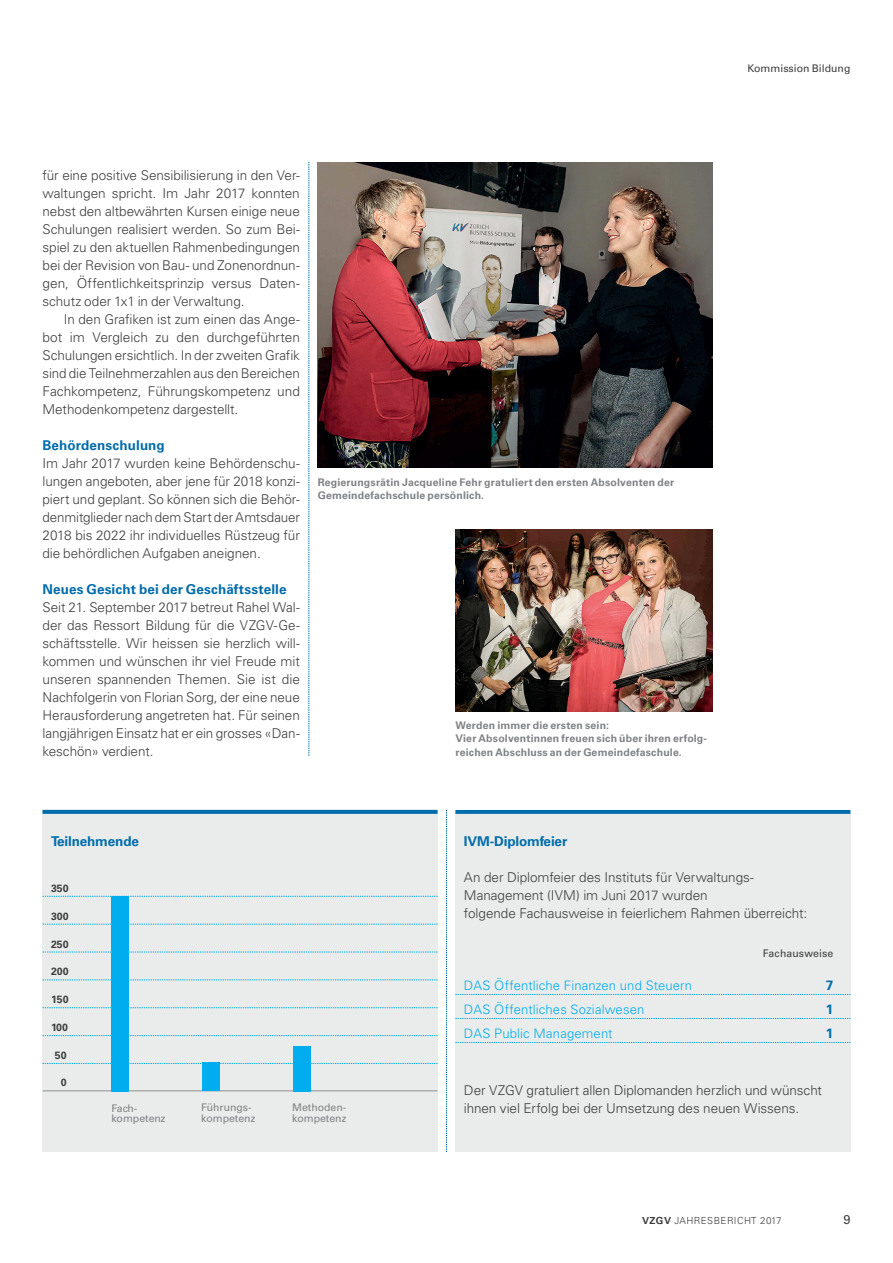
<style>
.page{position:relative;width:893px;height:1263px;background:#fff}
.page>*{position:absolute;margin:0;border:0;box-sizing:border-box;transform-origin:0 0}
.t1{font:300 13.5px/18px "Univers LT Std";letter-spacing:-.005em;color:#3e3e3f;text-align:justify}
.t2{font:700 13.5px "Univers LT Std";letter-spacing:.005em;color:#006cac}
.t3{font:300 13.05px "Univers LT Std";letter-spacing:.01em;color:#00aeef}
.t4{font:12.75px "Univers LT Std";color:#3e3e3f}
.t5{font:700 10.5px/13.5px "Univers LT Std";letter-spacing:.02em;color:#808285}
.t6{font:10.5px/10.5px "Univers LT Std";color:#808285}
.t7{font:10.5px "Univers LT Std";color:#3e3e3f}
.t8{font:700 10.5px "Univers LT Std";color:#3e3e3f}
.t9{font:300 9.75px "Univers LT Std";letter-spacing:.045em;color:#3e3e3f}
.s1{font-weight:700}
</style>
<div class="page">
<div style="left:455px;top:811px;width:395px;height:341px;background:#e9ecea"></div>
<svg style="left:455px;top:810px;width:395px;height:4px;background:#0770ae"></svg>
<svg style="left:455px;top:994px;width:395px;height:1px"></svg>
<svg style="left:455px;top:1018px;width:395px;height:1px"></svg>
<svg style="left:455px;top:1042px;width:395px;height:1px"></svg>
<svg style="left:309px;top:162px;width:1px;height:594px"></svg>
<div style="left:43px;top:810px;width:395px;height:342px;background:#e9ecea"></div>
<svg style="left:43px;top:810px;width:395px;height:4px;background:#0770ae"></svg>
<svg style="left:43px;top:896px;width:395px;height:1px"></svg>
<svg style="left:43px;top:924px;width:395px;height:1px"></svg>
<svg style="left:43px;top:952px;width:395px;height:1px"></svg>
<svg style="left:43px;top:980px;width:395px;height:1px"></svg>
<svg style="left:43px;top:1007px;width:395px;height:1px"></svg>
<svg style="left:43px;top:1035px;width:395px;height:1px"></svg>
<svg style="left:43px;top:1063px;width:395px;height:1px"></svg>
<hr style="left:43px;top:1090px;width:395px;height:1px;background:#9d9fa2">
<div style="left:111px;top:896px;width:18px;height:195px;background:#00aeef"></div>
<div style="left:293px;top:1045px;width:17px;height:46px;background:#00aeef"></div>
<div style="left:202px;top:1062px;width:17px;height:29px;background:#00aeef"></div>
<img style="left:318px;top:162px;width:395px;height:306px">
<svg style="left:446px;top:810px;width:1px;height:342px"></svg>
<img style="left:455px;top:529px;width:258px;height:182px">
<p class="t1" style="left:43px;top:166px;width:259px">für eine positive Sensibilisierung in den Ver&shy;waltungen spricht. Im Jahr 2017 konnten nebst den altbewährten Kursen einige neue Schulungen realisiert werden. So zum Bei&shy;spiel zu den aktuellen Rahmenbedingungen bei der Revision von Bau- und Zonenordnun&shy;gen, Öffentlichkeitsprinzip versus Daten&shy;schutz oder 1x1 in der Verwaltung.</p>
<p class="t1" style="left:43px;top:310px;width:259px;text-indent:21px">In den Grafiken ist zum einen das Ange&shy;bot im Vergleich zu den durchgeführten Schulungen ersichtlich. In der zweiten Grafik sind die Teilnehmerzahlen aus den Bereichen Fachkompetenz, Führungskompetenz und Methodenkompetenz dargestellt.</p>
<p class="t2" style="left:43px;top:437px;width:124px">Behördenschulung</p>
<p class="t1" style="left:43px;top:454px;width:259px">Im Jahr 2017 wurden keine Behördenschu&shy;lungen angeboten, aber jene für 2018 konzi&shy;piert und geplant. So können sich die Behör&shy;denmitglieder nach dem Start der Amtsdauer 2018 bis 2022 ihr individuelles Rüstzeug für die behördlichen Aufgaben aneignen.</p>
<p class="t2" style="left:43px;top:581px;width:246px">Neues Gesicht bei der Geschäftsstelle</p>
<p class="t1" style="left:43px;top:598px;width:259px">Seit 21. September 2017 betreut Rahel Wal&shy;der das Ressort Bildung für die VZGV-Ge&shy;schäftsstelle. Wir heissen sie herzlich will&shy;kommen und wünschen ihr viel Freude mit unseren spannenden Themen. Sie ist die Nachfolgerin von Florian Sorg, der eine neue Herausforderung angetreten hat. Für seinen langjährigen Einsatz hat er ein grosses «Dan&shy;keschön» verdient.</p>
<p class="t5" style="left:318px;top:475px;width:358px">Regierungsrätin Jacqueline Fehr gratuliert den ersten Absolventen der<br>Gemeindefachschule persönlich.</p>
<p class="t5" style="left:455px;top:719px;width:253px">Werden immer die ersten sein:<br>Vier Absolventinnen freuen sich über ihren erfolg&shy;reichen Abschluss an der Gemeindefaschule.</p>
<p class="t7" style="left:747px;top:62px;width:105px">Kommission Bildung</p>
<p class="t2" style="left:51px;top:833px;width:90px">Teilnehmende</p>
<p class="t8" style="left:51px;top:882px;width:19px">350</p>
<p class="t8" style="left:51px;top:910px;width:19px">300</p>
<p class="t8" style="left:51px;top:938px;width:19px">250</p>
<p class="t8" style="left:51px;top:965px;width:19px">200</p>
<p class="t8" style="left:51px;top:993px;width:19px">150</p>
<p class="t8" style="left:51px;top:1021px;width:19px">100</p>
<p class="t8" style="left:55px;top:1049px;width:13px">50</p>
<p class="t8" style="left:61px;top:1076px;width:7px">0</p>
<p class="t6" style="left:111px;top:1102px;width:56px">Fach&shy;kompetenz</p>
<p class="t6" style="left:201px;top:1102px;width:56px">Führungs&shy;kompetenz</p>
<p class="t6" style="left:292px;top:1102px;width:56px">Methoden&shy;kompetenz</p>
<p class="t2" style="left:464px;top:833px;width:105px">IVM-Diplomfeier</p>
<p class="t1" style="left:464px;top:868px;width:345px;text-align:left">An der Diplomfeier des Instituts für Verwaltungs-<br>Management (IVM) im Juni 2017 wurden<br>folgende Fachausweise in feierlichem Rahmen überreicht:</p>
<p class="t7" style="left:763px;top:947px;width:72px">Fachausweise</p>
<p class="t3" style="left:464px;top:977px;width:230px">DAS Öffentliche Finanzen und Steuern</p>
<p class="t2" style="left:826px;top:977px;width:9px">7</p>
<p class="t3" style="left:464px;top:1001px;width:182px">DAS Öffentliches Sozialwesen</p>
<p class="t2" style="left:826px;top:1001px;width:9px">1</p>
<p class="t3" style="left:464px;top:1025px;width:150px">DAS Public Management</p>
<p class="t2" style="left:826px;top:1025px;width:9px">1</p>
<p class="t1" style="left:464px;top:1081px;width:360px">Der VZGV gratuliert allen Diplomanden herzlich und wünscht ihnen viel Erfolg bei der Umsetzung des neuen Wissens.</p>
<p class="t9" style="left:642px;top:1215px;width:141px"><span class="s1">VZGV</span> JAHRESBERICHT 2017</p>
<p class="t4" style="left:843px;top:1212px;width:9px">9</p>
</div>
